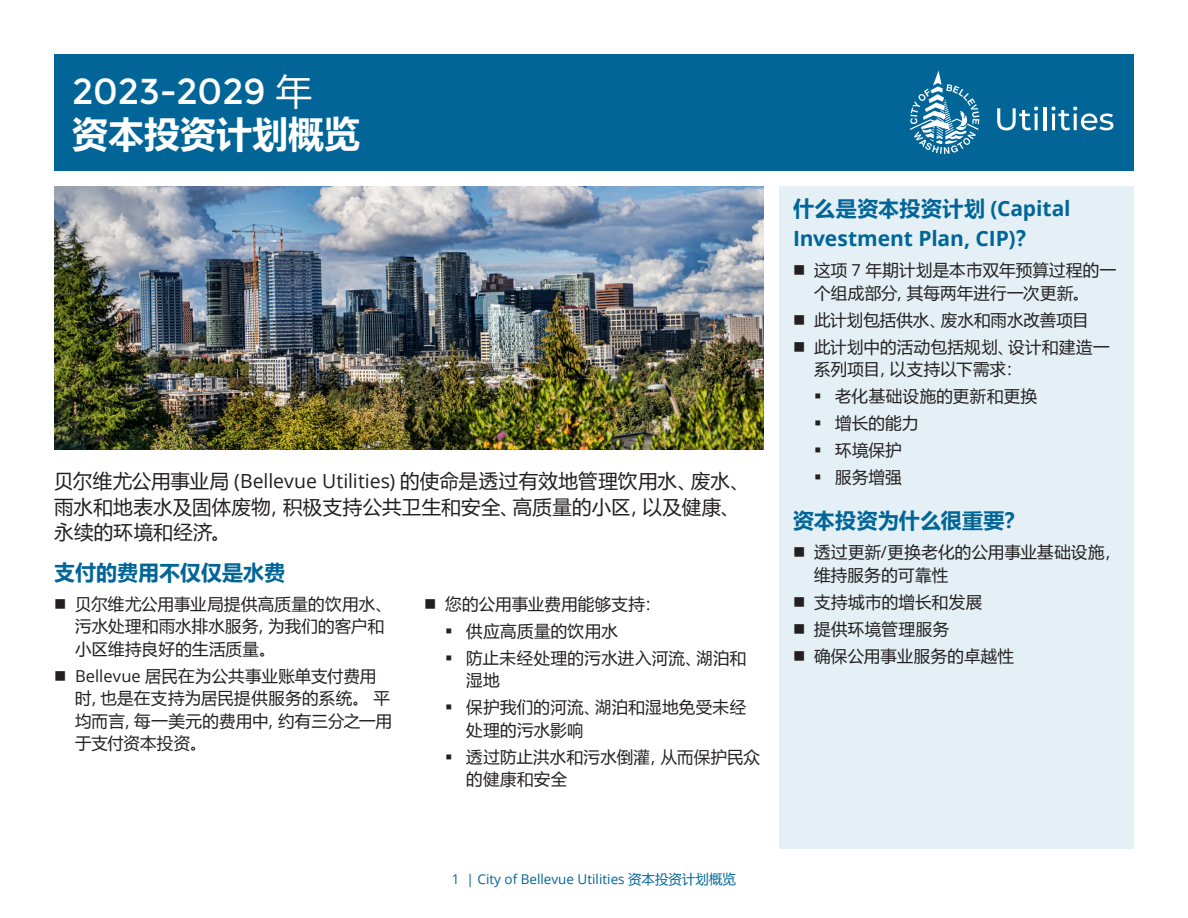
<style>
.page{position:relative;width:1188px;height:918px;background:#fff}
.page>*{position:absolute;margin:0;border:0;box-sizing:border-box;transform-origin:0 0}
.t1{font:36px "Montserrat";color:#fff}
.t2{font:700 36px "Microsoft Ya Hei";color:#fff}
.t3{font:700 21px/30px "Open Sans";letter-spacing:-.005em;color:#026598}
.t4{font:700 21px "Microsoft Ya Hei";color:#026598}
.t5{font:19.5px/25.5px "Microsoft Ya Hei";letter-spacing:.015em;color:#231f20}
.t6{font:16.5px/22.5px "Microsoft Ya Hei";letter-spacing:.015em;color:#231f20}
.t7{font:13.5px "Open Sans";color:#026598}
.s1{font-family:"Microsoft Ya Hei"}
.s2{font-family:"Open Sans"}
</style>
<div class="page">
<div style="left:55px;top:54px;width:1079px;height:117px;background:#026598"></div>
<img style="left:54px;top:186px;width:710px;height:264px">
<svg style="left:997px;top:107px;width:41px;height:23px"></svg>
<hr style="left:1043px;top:107px;width:3px;height:23px;background:#fff">
<svg style="left:1052px;top:107px;width:61px;height:23px"></svg>
<svg style="left:910px;top:70px;width:69px;height:84px"></svg>
<div style="left:780px;top:186px;width:354px;height:663px;background:#e4f0f5"></div>
<h2 class="t1" style="left:72px;top:70px;width:241px">2023-2029 <span class="s1">年</span></h2>
<h2 class="t2" style="left:72px;top:109px;width:289px">资本投资计划概览</h2>
<p class="t5" style="left:54px;top:468px;width:697px">贝尔维尤公用事业局 <span class="s2">(Bellevue Utilities)</span> 的使命是透过有效地管理饮用水、废水、雨水和地表水及固体废物，积极支持公共卫生和安全、高质量的小区，以及健康、永续的环境和经济。</p>
<h3 class="t4" style="left:54px;top:557px;width:232px">支付的费用不仅仅是水费</h3>
<p class="t6" style="left:75px;top:592px;width:319px">贝尔维尤公用事业局提供高质量的饮用水、污水处理和雨水排水服务，为我们的客户和小区维持良好的生活质量。</p>
<p class="t6" style="left:75px;top:664px;width:319px"><span class="s2">Bellevue</span> 居民在为公共事业账单支付费用时，也是在支持为居民提供服务的系统。平均而言，每一美元的费用中，约有三分之一用于支付资本投资。</p>
<p class="t6" style="left:445px;top:592px;width:217px">您的公用事业费用能够支持：</p>
<p class="t6" style="left:466px;top:619px;width:153px">供应高质量的饮用水</p>
<p class="t6" style="left:466px;top:646px;width:281px">防止未经处理的污水进入河流、湖泊和湿地</p>
<p class="t6" style="left:466px;top:695px;width:281px">保护我们的河流、湖泊和湿地免受未经处理的污水影响</p>
<p class="t6" style="left:466px;top:745px;width:295px">透过防止洪水和污水倒灌，从而保护民众的健康和安全</p>
<h3 class="t3" style="left:793px;top:193px;width:279px"><span class="s1">什么是资本投资计划</span> (Capital<br>Investment Plan, CIP)<span class="s1">？</span></h3>
<p class="t6" style="left:814px;top:259px;width:304px">这项 <span class="s2">7</span> 年期计划是本市双年预算过程的一个组成部分，其每两年进行一次更新。</p>
<p class="t6" style="left:814px;top:308px;width:276px">此计划包括供水、废水和雨水改善项目</p>
<p class="t6" style="left:814px;top:335px;width:297px">此计划中的活动包括规划、设计和建造一系列项目，以支持以下需求：</p>
<p class="t6" style="left:835px;top:385px;width:204px">老化基础设施的更新和更换</p>
<p class="t6" style="left:835px;top:412px;width:85px">增长的能力</p>
<p class="t6" style="left:835px;top:439px;width:69px">环境保护</p>
<p class="t6" style="left:835px;top:466px;width:68px">服务增强</p>
<h3 class="t4" style="left:793px;top:506px;width:234px">资本投资为什么很重要？</h3>
<p class="t6" style="left:814px;top:541px;width:308px">透过更新<span class="s2">/</span>更换老化的公用事业基础设施，维持服务的可靠性</p>
<p class="t6" style="left:814px;top:590px;width:170px">支持城市的增长和发展</p>
<p class="t6" style="left:814px;top:617px;width:137px">提供环境管理服务</p>
<p class="t6" style="left:814px;top:644px;width:202px">确保公用事业服务的卓越性</p>
<p class="t7" style="left:452px;top:870px;width:286px">1 | City of Bellevue Utilities <span class="s1">资本投资计划概览</span></p>
</div>
